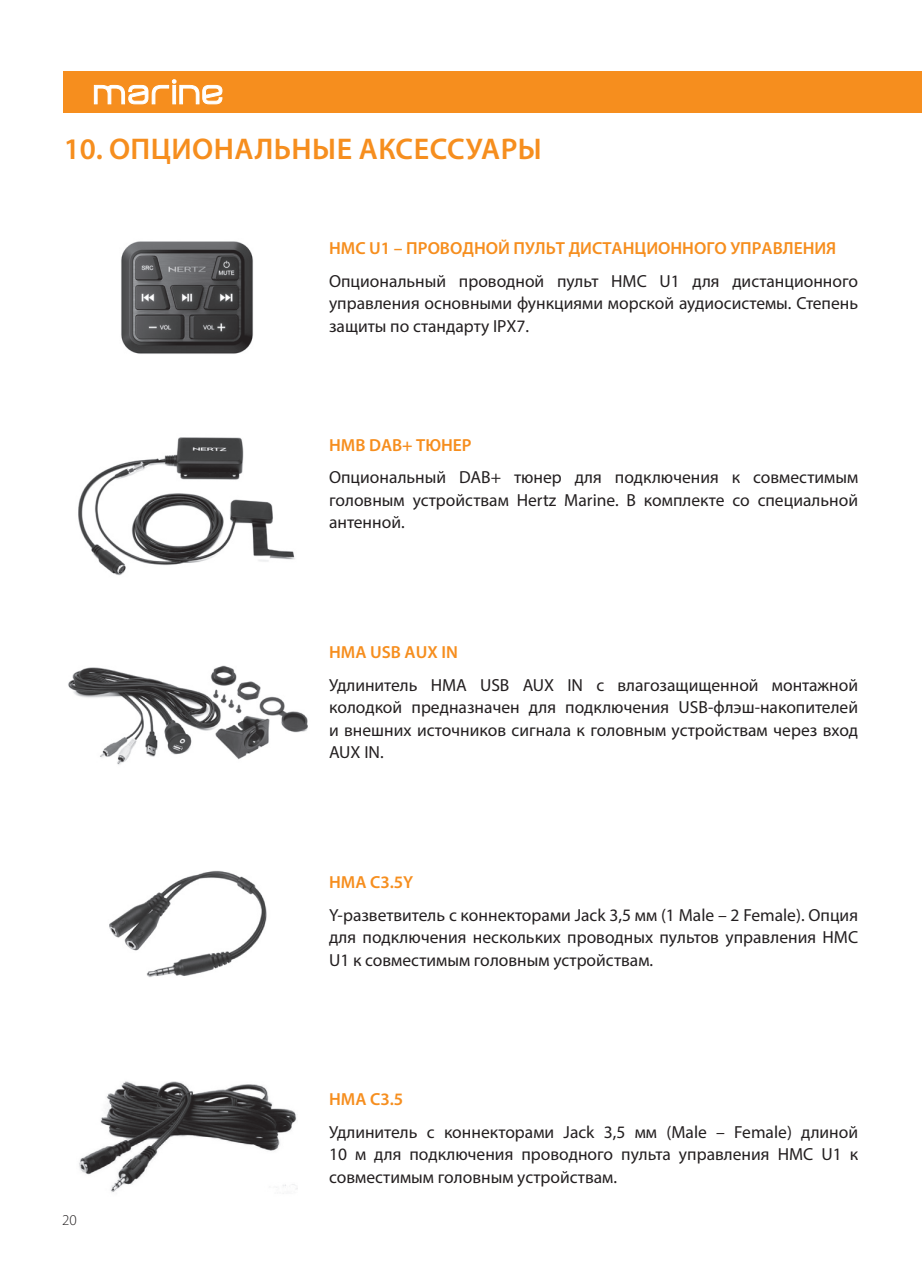
<style>
.page{position:relative;width:922px;height:1276px;background:#fff}
.page>*{position:absolute;margin:0;border:0;box-sizing:border-box;transform-origin:0 0}
.t1{font:600 30px "Myriad Pro";letter-spacing:.015em;color:#f68e1e}
.t2{font:17.5px/22.5px "Myriad Pro";color:#231f20;text-align:justify}
.t3{font:600 17.5px "Myriad Pro";color:#f68e1e}
.t4{font:300 15px "Myriad Pro";color:#231f20}
</style>
<div class="page">
<div style="left:64px;top:71px;width:857px;height:42px;background:#f68e1e"></div>
<svg style="left:94px;top:79px;width:128px;height:25px"></svg>
<img style="left:121px;top:241px;width:132px;height:113px">
<img style="left:78px;top:437px;width:217px;height:139px">
<img style="left:68px;top:665px;width:240px;height:100px">
<img style="left:109px;top:870px;width:158px;height:107px">
<img style="left:79px;top:1081px;width:218px;height:113px">
<h1 class="t1" style="left:64px;top:133px;width:479px">10. ОПЦИОНАЛЬНЫЕ АКСЕССУАРЫ</h1>
<p class="t3" style="left:329px;top:239px;width:508px">HMC U1 – ПРОВОДНОЙ ПУЛЬТ ДИСТАНЦИОННОГО УПРАВЛЕНИЯ</p>
<p class="t2" style="left:329px;top:269px;width:530px">Опциональный проводной пульт HMC U1 для дистанционного управления основными функциями морской аудиосистемы. Степень защиты по стандарту IPX7.</p>
<p class="t3" style="left:329px;top:435px;width:144px">HMB DAB+ ТЮНЕР</p>
<p class="t2" style="left:329px;top:466px;width:530px">Опциональный DAB+ тюнер для подключения к совместимым головным устройствам Hertz Marine. В комплекте со специальной антенной.</p>
<p class="t3" style="left:329px;top:642px;width:130px">HMA USB AUX IN</p>
<p class="t2" style="left:329px;top:673px;width:530px">Удлинитель HMA USB AUX IN с влагозащищенной монтажной колодкой предназначен для подключения USB-флэш-накопителей и внешних источников сигнала к головным устройствам через вход AUX IN.</p>
<p class="t3" style="left:329px;top:872px;width:86px">HMA C3.5Y</p>
<p class="t2" style="left:329px;top:903px;width:530px">Y-разветвитель с коннекторами Jack 3,5 мм (1 Male – 2 Female). Опция для подключения нескольких проводных пультов управления HMC U1 к совместимым головным устройствам.</p>
<p class="t4" style="left:62px;top:1211px;width:16px">20</p>
<p class="t3" style="left:329px;top:1089px;width:76px">HMA C3.5</p>
<p class="t2" style="left:329px;top:1120px;width:530px">Удлинитель с коннекторами Jack 3,5 мм (Male – Female) длиной 10 м для подключения проводного пульта управления HMC U1 к совместимым головным устройствам.</p>
</div>
